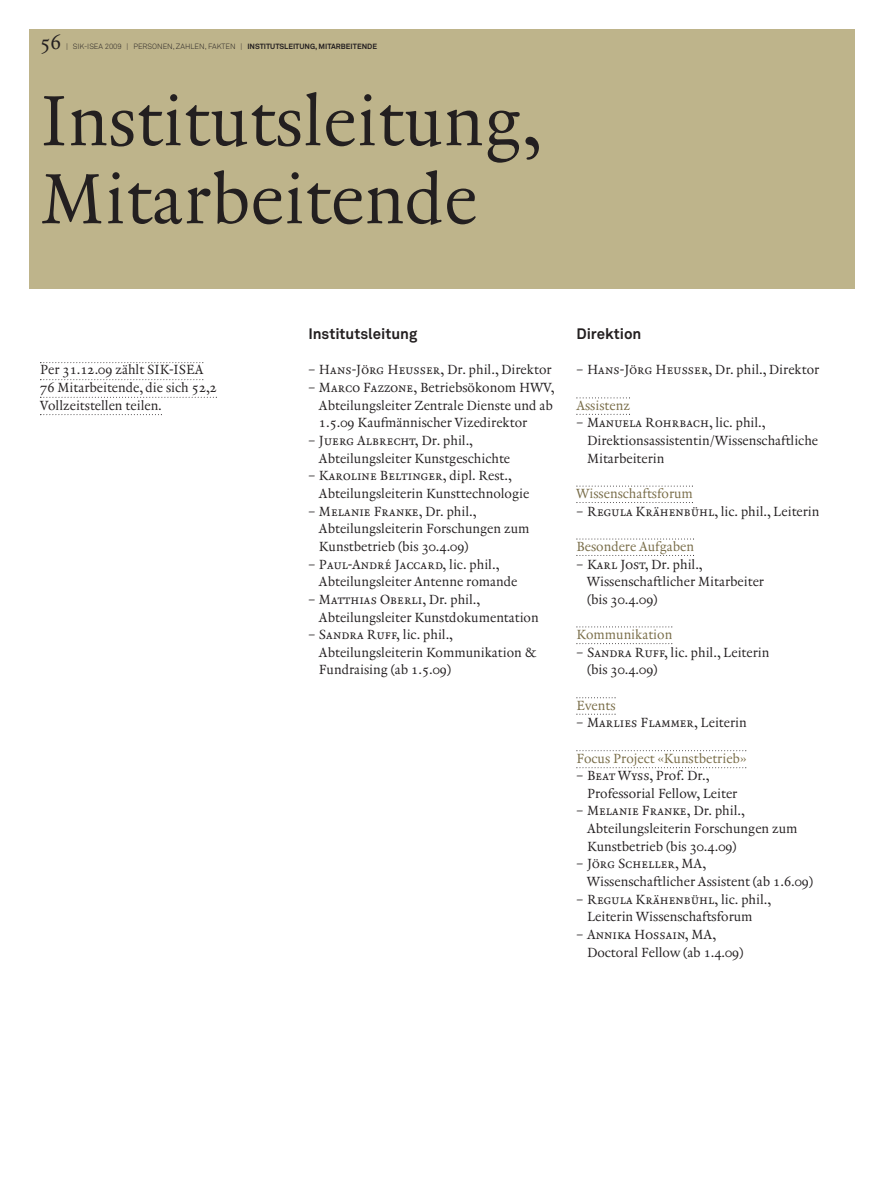
<style>
.page{position:relative;width:889px;height:1187px;background:#fff}
.page>*{position:absolute;margin:0;border:0;box-sizing:border-box;transform-origin:0 0}
.t1{font:72px/78px "Renard No 3";color:#231f20}
.t2{font:20.25px "Renard No 3";color:#231f20}
.t3{font:700 15px "Akkurat";color:#231f20}
.t4{font:13.5px/17.7px "Renard No 3";color:#231f20}
.t5{font:13.5px "Renard No 3 Small Caps";letter-spacing:.005em;color:#231f20}
.t6{font:13.5px "Renard No 3";color:#776b46}
.t7{font:300 7.5px "Akkurat";color:#231f20}
.s1{font-weight:700}
.s2{font-family:"Renard No 3"}
.s3{font-family:"Renard No 3 Small Caps"}
</style>
<div class="page">
<div style="left:30px;top:30px;width:825px;height:259px;background:#beb48b"></div>
<svg style="left:40px;top:362px;width:163px;height:1px"></svg>
<svg style="left:40px;top:379px;width:163px;height:1px"></svg>
<svg style="left:40px;top:396px;width:177px;height:2px"></svg>
<svg style="left:40px;top:414px;width:122px;height:1px"></svg>
<svg style="left:576px;top:397px;width:54px;height:1px"></svg>
<svg style="left:576px;top:413px;width:54px;height:2px"></svg>
<svg style="left:576px;top:485px;width:114px;height:1px"></svg>
<svg style="left:576px;top:502px;width:116px;height:1px"></svg>
<svg style="left:576px;top:538px;width:118px;height:1px"></svg>
<svg style="left:576px;top:555px;width:118px;height:1px"></svg>
<svg style="left:576px;top:626px;width:96px;height:1px"></svg>
<svg style="left:576px;top:643px;width:96px;height:1px"></svg>
<svg style="left:576px;top:697px;width:39px;height:1px"></svg>
<svg style="left:576px;top:713px;width:39px;height:1px"></svg>
<svg style="left:576px;top:750px;width:170px;height:1px"></svg>
<svg style="left:576px;top:767px;width:170px;height:1px"></svg>
<h2 class="t2" style="left:40px;top:34px;width:22px">56</h2>
<p class="t7" style="left:66px;top:44px;width:312px">| SIK-ISEA 2009 | PERSONEN, ZAHLEN, FAKTEN | <span class="s1">INSTITUTSLEITUNG, MITARBEITENDE</span></p>
<h1 class="t1" style="left:40px;top:88px;width:502px">Institutsleitung,<br>Mitarbeitende</h1>
<p class="t4" style="left:40px;top:362px;width:178px">Per 31.12.09 zählt SIK-ISEA<br>76 Mitarbeitende, die sich 52,2<br>Vollzeitstellen teilen.</p>
<p class="t3" style="left:308px;top:328px;width:110px">Institutsleitung</p>
<p class="t5" style="left:308px;top:362px;width:245px">– Hans-Jörg Heusser, <span class="s2">Dr. phil., Direktor</span></p>
<p class="t4" style="left:319px;top:380px;width:237px;text-align:justify;text-indent:-11px"><span class="s3">– Marco Fazzone,</span> Betriebsökonom HWV, Abteilungsleiter Zentrale Dienste und ab 1.5.09 Kaufmännischer Vizedirektor</p>
<p class="t5" style="left:308px;top:432px;width:166px">– Juerg Albrecht, <span class="s2">Dr. phil.,</span></p>
<p class="t4" style="left:319px;top:450px;width:193px">Abteilungsleiter Kunstgeschichte</p>
<p class="t5" style="left:308px;top:467px;width:205px">– Karoline Beltinger, <span class="s2">dipl. Rest.,</span></p>
<p class="t4" style="left:319px;top:485px;width:212px">Abteilungsleiterin Kunsttechnologie</p>
<p class="t5" style="left:308px;top:503px;width:169px">– Melanie Franke, <span class="s2">Dr. phil.,</span></p>
<p class="t4" style="left:319px;top:521px;width:212px">Abteilungsleiterin Forschungen zum<br>Kunstbetrieb (bis 30.4.09)</p>
<p class="t5" style="left:308px;top:556px;width:192px">– Paul-André Jaccard, <span class="s2">lic. phil.,</span></p>
<p class="t4" style="left:319px;top:574px;width:200px">Abteilungsleiter Antenne romande</p>
<p class="t5" style="left:308px;top:591px;width:173px">– Matthias Oberli, <span class="s2">Dr. phil.,</span></p>
<p class="t4" style="left:319px;top:609px;width:221px">Abteilungsleiter Kunstdokumentation</p>
<p class="t5" style="left:308px;top:626px;width:146px">– Sandra Ruff, <span class="s2">lic. phil.,</span></p>
<p class="t4" style="left:319px;top:644px;width:219px">Abteilungsleiterin Kommunikation &amp;<br>Fundraising (ab 1.5.09)</p>
<p class="t3" style="left:576px;top:328px;width:66px">Direktion</p>
<p class="t5" style="left:576px;top:362px;width:244px">– Hans-Jörg Heusser, <span class="s2">Dr. phil., Direktor</span></p>
<p class="t6" style="left:576px;top:400px;width:55px">Assistenz</p>
<p class="t5" style="left:576px;top:414px;width:190px">– Manuela Rohrbach, <span class="s2">lic. phil.,</span></p>
<p class="t4" style="left:587px;top:432px;width:233px">Direktionsassistentin/Wissenschaftliche<br>Mitarbeiterin</p>
<p class="t6" style="left:576px;top:488px;width:118px">Wissenschaftsforum</p>
<p class="t5" style="left:576px;top:503px;width:245px">– Regula Krähenbühl, <span class="s2">lic. phil., Leiterin</span></p>
<p class="t6" style="left:576px;top:541px;width:119px">Besondere Aufgaben</p>
<p class="t5" style="left:576px;top:555px;width:128px">– Karl Jost, <span class="s2">Dr. phil.,</span></p>
<p class="t4" style="left:587px;top:573px;width:178px">Wissenschaftlicher Mitarbeiter (bis 30.4.09)</p>
<p class="t6" style="left:576px;top:629px;width:97px">Kommunikation</p>
<p class="t4" style="left:587px;top:644px;width:184px;text-indent:-11px"><span class="s3">– Sandra Ruff,</span> lic. phil., Leiterin (bis 30.4.09)</p>
<p class="t6" style="left:576px;top:699px;width:41px">Events</p>
<p class="t5" style="left:576px;top:714px;width:172px">– Marlies Flammer, <span class="s2">Leiterin</span></p>
<p class="t6" style="left:576px;top:752px;width:171px">Focus Project «Kunstbetrieb»</p>
<p class="t5" style="left:576px;top:767px;width:135px">– Beat Wyss, <span class="s2">Prof. Dr.,</span></p>
<p class="t4" style="left:587px;top:785px;width:152px">Professorial Fellow, Leiter</p>
<p class="t5" style="left:576px;top:802px;width:170px">– Melanie Franke, <span class="s2">Dr. phil.,</span></p>
<p class="t4" style="left:587px;top:820px;width:212px">Abteilungsleiterin Forschungen zum<br>Kunstbetrieb (bis 30.4.09)</p>
<p class="t5" style="left:576px;top:855px;width:131px">– Jörg Scheller, <span class="s2">MA,</span></p>
<p class="t4" style="left:587px;top:873px;width:227px">Wissenschaftlicher Assistent (ab 1.6.09)</p>
<p class="t5" style="left:576px;top:890px;width:196px">– Regula Krähenbühl, <span class="s2">lic. phil.,</span></p>
<p class="t4" style="left:587px;top:908px;width:167px">Leiterin Wissenschaftsforum</p>
<p class="t5" style="left:576px;top:926px;width:141px">– Annika Hossain, <span class="s2">MA,</span></p>
<p class="t4" style="left:587px;top:944px;width:158px">Doctoral Fellow (ab 1.4.09)</p>
</div>
